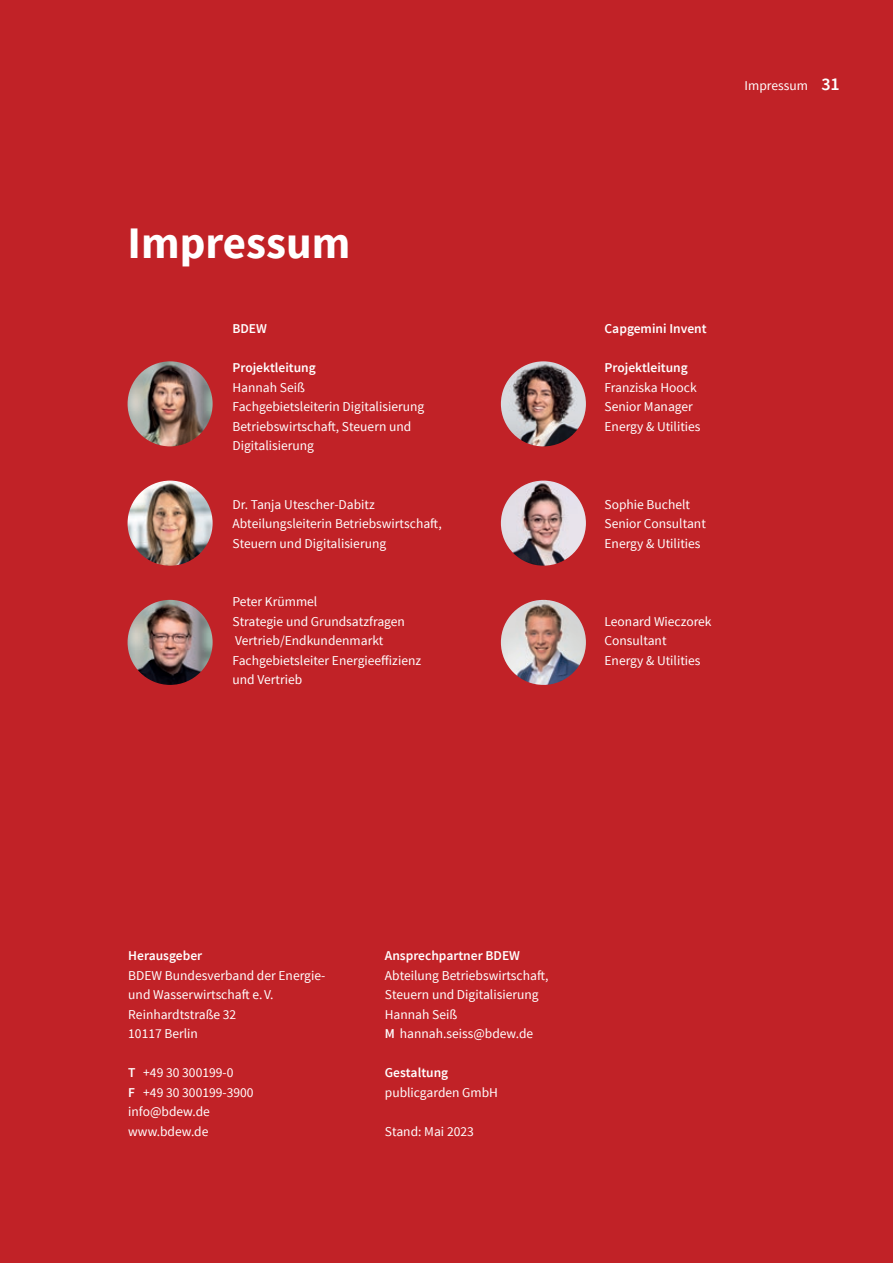
<style>
.page{position:relative;width:893px;height:1263px;background:#c12227}
.page>*{position:absolute;margin:0;border:0;box-sizing:border-box;transform-origin:0 0}
.t1{font:700 45px "Source Sans Pro";color:#fff}
.t2{font:13.5px/19.5px "Source Sans Pro";color:#fff}
.t3{font:600 13.5px "Source Sans Pro";color:#fff}
.s1{font-weight:600;font-size:18px}
.s2{font-weight:600}
</style>
<div class="page">
<img style="left:128px;top:361px;width:85px;height:85px;border-radius:43px">
<img style="left:501px;top:361px;width:85px;height:85px;border-radius:43px">
<img style="left:501px;top:600px;width:85px;height:85px;border-radius:43px">
<img style="left:128px;top:600px;width:85px;height:85px;border-radius:43px">
<img style="left:501px;top:481px;width:85px;height:85px;border-radius:43px">
<img style="left:128px;top:481px;width:85px;height:85px;border-radius:43px">
<h1 class="t1" style="left:128px;top:214px;width:224px">Impressum</h1>
<p class="t3" style="left:232px;top:320px;width:36px">BDEW</p>
<p class="t3" style="left:232px;top:359px;width:85px">Projektleitung</p>
<p class="t2" style="left:232px;top:378px;width:193px">Hannah Seiß<br>Fachgebietsleiterin Digitalisierung<br>Betriebswirtschaft, Steuern und<br>Digitalisierung</p>
<p class="t2" style="left:232px;top:495px;width:211px">Dr. Tanja Utescher-Dabitz<br>Abteilungsleiterin Betriebswirtschaft,<br>Steuern und Digitalisierung</p>
<p class="t2" style="left:232px;top:592px;width:190px">Peter Krümmel<br>Strategie und Grundsatzfragen<br>Vertrieb/Endkundenmarkt<br>Fachgebietsleiter Energieeffizienz und Vertrieb</p>
<p class="t2" style="left:745px;top:76px;width:97px">Impressum <span class="s1">31</span></p>
<p class="t3" style="left:604px;top:320px;width:104px">Capgemini Invent</p>
<p class="t3" style="left:604px;top:359px;width:85px">Projektleitung</p>
<p class="t2" style="left:604px;top:378px;width:98px">Franziska Hoock<br>Senior Manager<br>Energy &amp; Utilities</p>
<p class="t2" style="left:604px;top:495px;width:103px">Sophie Buchelt<br>Senior Consultant<br>Energy &amp; Utilities</p>
<p class="t2" style="left:604px;top:612px;width:109px">Leonard Wieczorek<br>Consultant<br>Energy &amp; Utilities</p>
<p class="t3" style="left:128px;top:947px;width:75px">Herausgeber</p>
<p class="t2" style="left:128px;top:966px;width:199px">BDEW Bundesverband der Energie&shy;und Wasserwirtschaft e.V.<br>Reinhardtstraße 32<br>10117 Berlin</p>
<p class="t2" style="left:128px;top:1063px;width:127px"><span class="s2">T</span> +49 30 300199-0<br><span class="s2">F</span> +49 30 300199-3900 info@bdew.de www.bdew.de</p>
<p class="t3" style="left:385px;top:947px;width:137px">Ansprechpartner BDEW</p>
<p class="t2" style="left:385px;top:966px;width:165px">Abteilung Betriebswirtschaft,<br>Steuern und Digitalisierung<br>Hannah Seiß<br><span class="s2">M</span> hannah.seiss@bdew.de</p>
<p class="t3" style="left:385px;top:1064px;width:65px">Gestaltung</p>
<p class="t2" style="left:385px;top:1083px;width:115px">publicgarden GmbH</p>
<p class="t2" style="left:385px;top:1122px;width:91px">Stand: Mai 2023</p>
</div>
